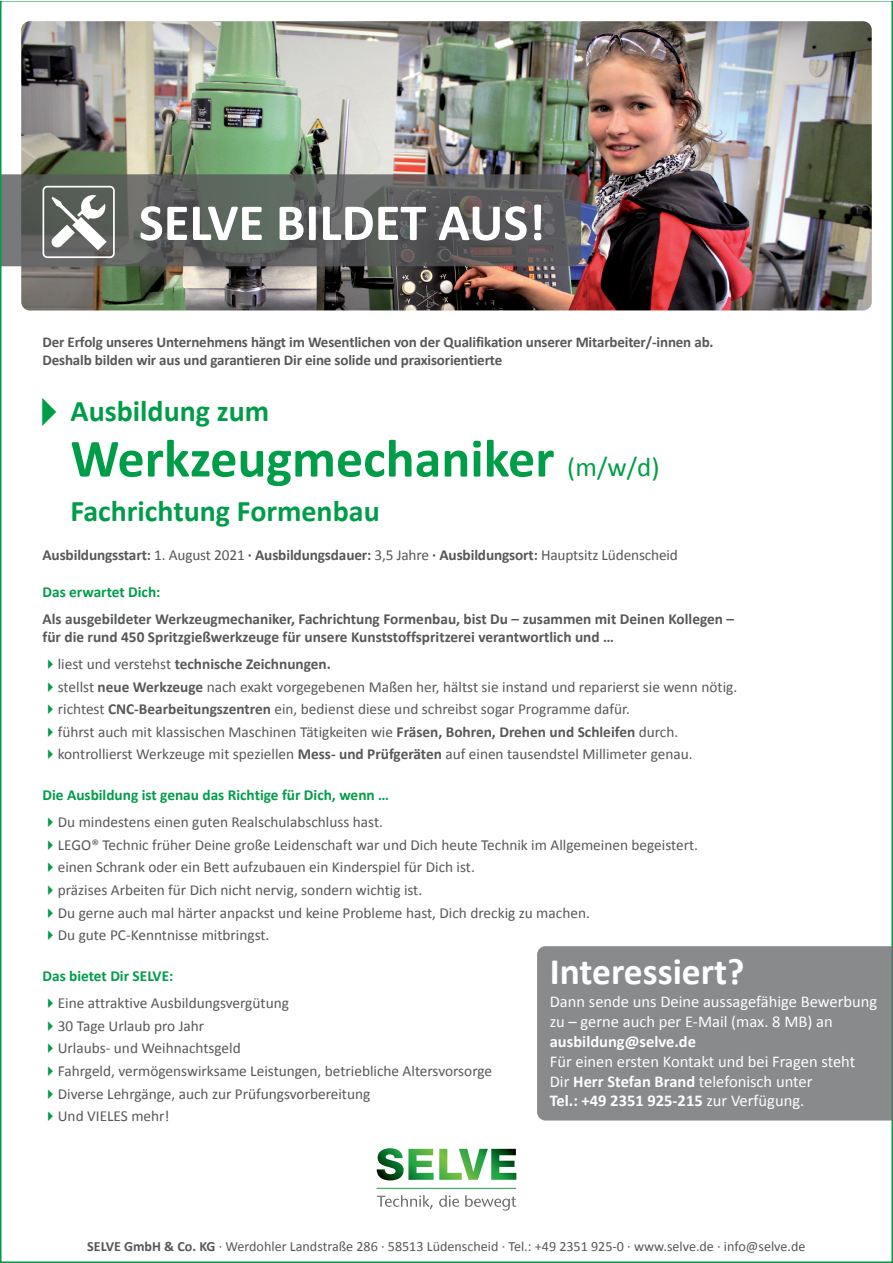
<style>
.page{position:relative;width:893px;height:1263px;background:#fff}
.page>*{position:absolute;margin:0;border:0;box-sizing:border-box;transform-origin:0 0}
.t1{font:700 54px "Calibri";color:#009d48}
.t2{font:700 52.5px "Calibri";color:#fff}
.t3{font:700 37.5px "Calibri";color:#fff}
.t4{font:700 30px "Calibri";color:#009d48}
.t5{font:16.5px/19.8px "Calibri";color:#fff}
.t6{font:700 16.5px "Calibri";color:#fff}
.t7{font:15.3px/22.6px "Calibri";color:#57585a}
.t8{font:700 15.3px/18.3px "Calibri";color:#57585a}
.t9{font:700 15.3px "Calibri";color:#009d48}
.t10{font:700 15px/18px "Calibri";letter-spacing:-.01em;color:#57585a}
.t11{font:14.1px "Calibri";color:#57585a}
.s1{font-weight:400;font-size:27px}
.s2{font-weight:400}
.s3{font-weight:700}
</style>
<div class="page">
<img style="left:0;top:1px;width:892px;height:1262px">
<hr style="left:377px;top:1188px;width:139px;height:1px;background:#1fa245">
<svg style="left:377px;top:1148px;width:139px;height:32px"></svg>
<svg style="left:377px;top:1195px;width:56px;height:14px"></svg>
<svg style="left:439px;top:1195px;width:20px;height:12px"></svg>
<svg style="left:465px;top:1195px;width:51px;height:15px"></svg>
<div style="left:537px;top:946px;width:355px;height:174px;background:#898a8c"></div>
<svg style="left:43px;top:186px;width:72px;height:72px"></svg>
<svg style="left:42px;top:397px;width:14px;height:29px"></svg>
<svg style="left:48px;top:659px;width:5px;height:10px"></svg>
<svg style="left:48px;top:682px;width:5px;height:9px"></svg>
<svg style="left:48px;top:704px;width:5px;height:10px"></svg>
<svg style="left:48px;top:727px;width:5px;height:10px"></svg>
<svg style="left:48px;top:750px;width:5px;height:9px"></svg>
<svg style="left:48px;top:817px;width:5px;height:10px"></svg>
<svg style="left:48px;top:840px;width:5px;height:10px"></svg>
<svg style="left:48px;top:863px;width:5px;height:9px"></svg>
<svg style="left:48px;top:885px;width:5px;height:10px"></svg>
<svg style="left:48px;top:908px;width:5px;height:10px"></svg>
<svg style="left:48px;top:930px;width:5px;height:10px"></svg>
<svg style="left:48px;top:998px;width:5px;height:10px"></svg>
<svg style="left:48px;top:1021px;width:5px;height:10px"></svg>
<svg style="left:48px;top:1044px;width:5px;height:9px"></svg>
<svg style="left:48px;top:1066px;width:5px;height:10px"></svg>
<svg style="left:48px;top:1089px;width:5px;height:9px"></svg>
<svg style="left:48px;top:1111px;width:5px;height:10px"></svg>
<h2 class="t2" style="left:139px;top:190px;width:408px">SELVE BILDET AUS!</h2>
<p class="t10" style="left:43px;top:333px;width:673px">Der Erfolg unseres Unternehmens hängt im Wesentlichen von der Qualifikation unserer Mitarbeiter/-innen ab.<br>Deshalb bilden wir aus und garantieren Dir eine solide und praxisorientierte</p>
<h3 class="t4" style="left:71px;top:393px;width:200px">Ausbildung zum</h3>
<h1 class="t1" style="left:71px;top:425px;width:590px">Werkzeugmechaniker <span class="s1">(m/w/d)</span></h1>
<h3 class="t4" style="left:71px;top:493px;width:311px">Fachrichtung Formenbau</h3>
<p class="t8" style="left:43px;top:546px;width:637px">Ausbildungsstart: <span class="s2">1. August 2021</span> · Ausbildungsdauer: <span class="s2">3,5 Jahre</span> · Ausbildungsort: <span class="s2">Hauptsitz Lüdenscheid</span></p>
<p class="t9" style="left:43px;top:582px;width:119px">Das erwartet Dich:</p>
<p class="t8" style="left:43px;top:609px;width:693px">Als ausgebildeter Werkzeugmechaniker, Fachrichtung Formenbau, bist Du – zusammen mit Deinen Kollegen – für die rund 450 Spritzgießwerkzeuge für unsere Kunststoffspritzerei verantwortlich und …</p>
<p class="t7" style="left:58px;top:652px;width:681px">liest und verstehst <span class="s3">technische Zeichnungen.<br></span>stellst <span class="s3">neue Werkzeuge</span> nach exakt vorgegebenen Maßen her, hältst sie instand und reparierst sie wenn nötig. richtest <span class="s3">CNC-Bearbeitungszentren</span> ein, bedienst diese und schreibst sogar Programme dafür.<br>führst auch mit klassischen Maschinen Tätigkeiten wie <span class="s3">Fräsen, Bohren, Drehen und Schleifen</span> durch. kontrollierst Werkzeuge mit speziellen <span class="s3">Mess- und Prüfgeräten</span> auf einen tausendstel Millimeter genau.</p>
<p class="t9" style="left:43px;top:786px;width:348px">Die Ausbildung ist genau das Richtige für Dich, wenn …</p>
<p class="t7" style="left:58px;top:811px;width:642px">Du mindestens einen guten Realschulabschluss hast.<br>LEGO® Technic früher Deine große Leidenschaft war und Dich heute Technik im Allgemeinen begeistert. einen Schrank oder ein Bett aufzubauen ein Kinderspiel für Dich ist.<br>präzises Arbeiten für Dich nicht nervig, sondern wichtig ist.<br>Du gerne auch mal härter anpackst und keine Probleme hast, Dich dreckig zu machen.<br>Du gute PC-Kenntnisse mitbringst.</p>
<p class="t9" style="left:43px;top:967px;width:132px">Das bietet Dir SELVE:</p>
<p class="t7" style="left:58px;top:991px;width:436px">Eine attraktive Ausbildungsvergütung<br>30 Tage Urlaub pro Jahr<br>Urlaubs- und Weihnachtsgeld<br>Fahrgeld, vermögenswirksame Leistungen, betriebliche Altersvorsorge Diverse Lehrgänge, auch zur Prüfungsvorbereitung<br>Und VIELES mehr!</p>
<h3 class="t3" style="left:550px;top:948px;width:196px">Interessiert?</h3>
<p class="t5" style="left:550px;top:992px;width:329px">Dann sende uns Deine aussagefähige Bewerbung zu – gerne auch per E-Mail (max. 8 MB) an</p>
<p class="t6" style="left:550px;top:1031px;width:148px">ausbildung@selve.de</p>
<p class="t5" style="left:550px;top:1051px;width:307px">Für einen ersten Kontakt und bei Fragen steht<br>Dir <span class="s3">Herr Stefan Brand</span> telefonisch unter<br><span class="s3">Tel.: +49 2351 925-215</span> zur Verfügung.</p>
<p class="t11" style="left:87px;top:1237px;width:720px"><span class="s3">SELVE GmbH &amp; Co. KG</span> · Werdohler Landstraße 286 · 58513 Lüdenscheid · Tel.: +49 2351 925-0 · www.selve.de · info@selve.de</p>
</div>
